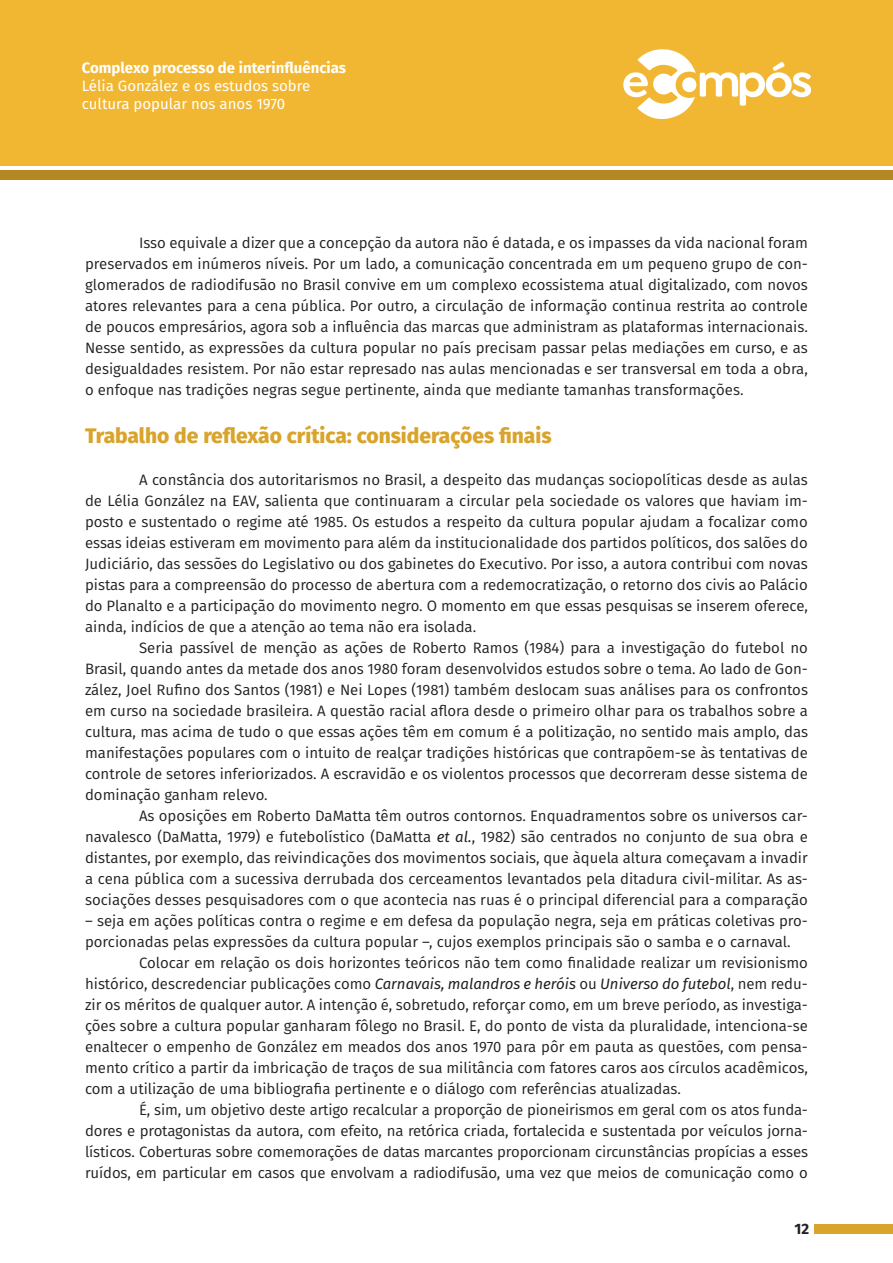
<style>
.page{position:relative;width:893px;height:1263px;background:#fff}
.page>*{position:absolute;margin:0;border:0;box-sizing:border-box;transform-origin:0 0}
.Tópico{font:800 21px "Fira Sans";color:#d9a42c}
.Texto{font:15px/21px "Fira Sans";color:#231f20;text-align:justify}
.t1{font:15px/18px "Fira Sans";color:#fff}
.t2{font:700 15px "Fira Sans";color:#fff}
.t3{font:700 15px "Fira Sans";color:#231f20}
.s1{font-style:italic}
</style>
<div class="page">
<div style="left:0;top:0;width:893px;height:166px;background:#f2b732"></div>
<div style="left:0;top:170px;width:893px;height:10px;background:#b48723"></div>
<div style="left:814px;top:1224px;width:79px;height:9px;background:#d9a42c"></div>
<svg style="left:623px;top:49px;width:188px;height:70px"></svg>
<p class="t2" style="left:82px;top:55px;width:266px">Complexo processo de interinfluências</p>
<p class="t1" style="left:82px;top:76px;width:230px">Lélia González e os estudos sobre cultura popular nos anos 1970</p>
<p class="Texto" style="left:85px;top:232px;width:724px;text-indent:54px">Isso equivale a dizer que a concepção da autora não é datada, e os impasses da vida nacional foram preservados em inúmeros níveis. Por um lado, a comunicação concentrada em um pequeno grupo de con&shy;glomerados de radiodifusão no Brasil convive em um complexo ecossistema atual digitalizado, com novos atores relevantes para a cena pública. Por outro, a circulação de informação continua restrita ao controle de poucos empresários, agora sob a influência das marcas que administram as plataformas internacionais.<br>Nesse sentido, as expressões da cultura popular no país precisam passar pelas mediações em curso, e as desigualdades resistem. Por não estar represado nas aulas mencionadas e ser transversal em toda a obra, o enfoque nas tradições negras segue pertinente, ainda que mediante tamanhas transformações.</p>
<p class="Tópico" style="left:85px;top:417px;width:468px">Trabalho de reflexão crítica: considerações finais</p>
<p class="Texto" style="left:85px;top:469px;width:724px;text-indent:54px">A constância dos autoritarismos no Brasil, a despeito das mudanças sociopolíticas desde as aulas de Lélia González na EAV, salienta que continuaram a circular pela sociedade os valores que haviam im&shy;posto e sustentado o regime até 1985. Os estudos a respeito da cultura popular ajudam a focalizar como essas ideias estiveram em movimento para além da institucionalidade dos partidos políticos, dos salões do Judiciário, das sessões do Legislativo ou dos gabinetes do Executivo. Por isso, a autora contribui com novas pistas para a compreensão do processo de abertura com a redemocratização, o retorno dos civis ao Palácio do Planalto e a participação do movimento negro. O momento em que essas pesquisas se inserem oferece, ainda, indícios de que a atenção ao tema não era isolada.</p>
<p class="Texto" style="left:85px;top:637px;width:724px;text-indent:54px">Seria passível de menção as ações de Roberto Ramos (1984) para a investigação do futebol no Brasil, quando antes da metade dos anos 1980 foram desenvolvidos estudos sobre o tema. Ao lado de Gon&shy;zález, Joel Rufino dos Santos (1981) e Nei Lopes (1981) também deslocam suas análises para os confrontos em curso na sociedade brasileira. A questão racial aflora desde o primeiro olhar para os trabalhos sobre a cultura, mas acima de tudo o que essas ações têm em comum é a politização, no sentido mais amplo, das manifestações populares com o intuito de realçar tradições históricas que contrapõem-se às tentativas de controle de setores inferiorizados. A escravidão e os violentos processos que decorreram desse sistema de dominação ganham relevo.</p>
<p class="Texto" style="left:85px;top:805px;width:724px;text-indent:54px">As oposições em Roberto DaMatta têm outros contornos. Enquadramentos sobre os universos car&shy;navalesco (DaMatta, 1979) e futebolístico (DaMatta <span class="s1">et al.</span>, 1982) são centrados no conjunto de sua obra e distantes, por exemplo, das reivindicações dos movimentos sociais, que àquela altura começavam a invadir a cena pública com a sucessiva derrubada dos cerceamentos levantados pela ditadura civil-militar. As as&shy;sociações desses pesquisadores com o que acontecia nas ruas é o principal diferencial para a comparação</p>
<p class="Texto" style="left:85px;top:910px;width:724px">– seja em ações políticas contra o regime e em defesa da população negra, seja em práticas coletivas pro&shy;porcionadas pelas expressões da cultura popular –, cujos exemplos principais são o samba e o carnaval.</p>
<p class="Texto" style="left:85px;top:952px;width:724px;text-indent:54px">Colocar em relação os dois horizontes teóricos não tem como finalidade realizar um revisionismo histórico, descredenciar publicações como <span class="s1">Carnavais, malandros e heróis</span> ou <span class="s1">Universo do futebol</span>, nem redu&shy;zir os méritos de qualquer autor. A intenção é, sobretudo, reforçar como, em um breve período, as investiga&shy;ções sobre a cultura popular ganharam fôlego no Brasil. E, do ponto de vista da pluralidade, intenciona-se enaltecer o empenho de González em meados dos anos 1970 para pôr em pauta as questões, com pensa&shy;mento crítico a partir da imbricação de traços de sua militância com fatores caros aos círculos acadêmicos, com a utilização de uma bibliografia pertinente e o diálogo com referências atualizadas.</p>
<p class="Texto" style="left:85px;top:1099px;width:724px;text-indent:54px">É, sim, um objetivo deste artigo recalcular a proporção de pioneirismos em geral com os atos funda&shy;dores e protagonistas da autora, com efeito, na retórica criada, fortalecida e sustentada por veículos jorna&shy;lísticos. Coberturas sobre comemorações de datas marcantes proporcionam circunstâncias propícias a esses ruídos, em particular em casos que envolvam a radiodifusão, uma vez que meios de comunicação como o</p>
<p class="t3" style="left:794px;top:1216px;width:16px">12</p>
</div>
